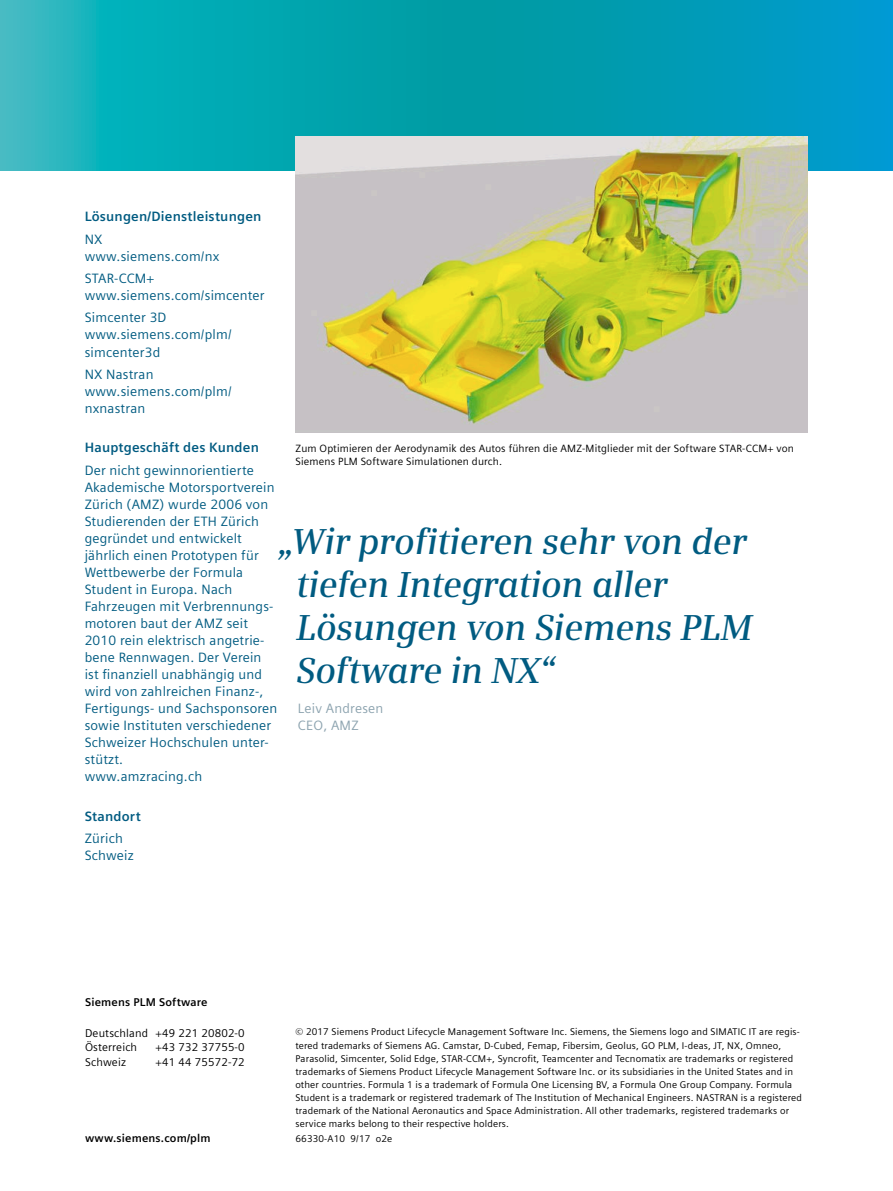
<style>
.page{position:relative;width:893px;height:1191px;background:#fff}
.page>*{position:absolute;margin:0;border:0;box-sizing:border-box;transform-origin:0 0}
.t1{font:italic 600 36px/43.2px "Siemens Serif";letter-spacing:-.01em;color:#005b81}
.t2{font:13.5px/17px "Siemens Sans Global";letter-spacing:.015em;color:#005b81}
.t3{font:700 13.5px "Siemens Sans Global";letter-spacing:.015em;color:#005b81}
.t4{font:13.5px/17px "Siemens Sans Global";letter-spacing:.015em;color:#8ca3af}
.t5{font:11.25px/14.9px "Siemens Sans Global";letter-spacing:.015em;color:#000}
.t6{font:700 11.25px "Siemens Sans Global";letter-spacing:.015em;color:#000}
.t7{font:10.5px/13.5px "Siemens Sans Global";letter-spacing:.015em;color:#000}
.t8{font:9.75px/13px "Siemens Sans Global";letter-spacing:.015em;color:#000}
</style>
<div class="page">
<svg style="left:0;top:0;width:893px;height:170px"></svg>
<img style="left:295px;top:136px;width:513px;height:296px">
<h2 class="t3" style="left:85px;top:209px;width:178px">Lösungen/Dienstleistungen</h2>
<h2 class="t2" style="left:85px;top:231px;width:136px">NX www.siemens.com/nx</h2>
<h2 class="t2" style="left:85px;top:270px;width:181px">STAR-CCM+ www.siemens.com/simcenter</h2>
<h2 class="t2" style="left:85px;top:310px;width:149px">Simcenter 3D www.siemens.com/plm/ simcenter3d</h2>
<h2 class="t2" style="left:85px;top:366px;width:149px">NX Nastran www.siemens.com/plm/ nxnastran</h2>
<h2 class="t3" style="left:85px;top:440px;width:176px">Hauptgeschäft des Kunden</h2>
<p class="t2" style="left:85px;top:462px;width:194px">Der nicht gewinnorientierte<br>Akademische Motorsportverein<br>Zürich (AMZ) wurde 2006 von<br>Studierenden der ETH Zürich gegründet und entwickelt jährlich einen Prototypen für<br>Wettbewerbe der Formula<br>Student in Europa. Nach<br>Fahrzeugen mit Verbrennungs&shy;motoren baut der AMZ seit<br>2010 rein elektrisch angetrie&shy;bene Rennwagen. Der Verein ist finanziell unabhängig und wird von zahlreichen Finanz-,<br>Fertigungs- und Sachsponsoren sowie Instituten verschiedener<br>Schweizer Hochschulen unter&shy;stützt.<br>www.amzracing.ch</p>
<h2 class="t3" style="left:85px;top:808px;width:58px">Standort</h2>
<h2 class="t2" style="left:85px;top:830px;width:51px">Zürich<br>Schweiz</h2>
<p class="t7" style="left:295px;top:442px;width:500px">Zum Optimieren der Aerodynamik des Autos führen die AMZ-Mitglieder mit der Software STAR-CCM+ von<br>Siemens PLM Software Simulationen durch.</p>
<h1 class="t1" style="left:296px;top:519px;width:457px;text-indent:-18px">„Wir profitieren sehr von der tiefen Integration aller<br>Lösungen von Siemens PLM<br>Software in NX“</h1>
<h2 class="t4" style="left:298px;top:700px;width:87px">Leiv Andresen<br>CEO, AMZ</h2>
<p class="t6" style="left:85px;top:995px;width:124px">Siemens PLM Software</p>
<p class="t5" style="left:85px;top:1025px;width:161px">Deutschland +49 221 20802-0<br>Österreich</p>
<p class="t5" style="left:156px;top:1040px;width:91px">+43 732 37755-0</p>
<p class="t5" style="left:85px;top:1055px;width:42px">Schweiz</p>
<p class="t5" style="left:156px;top:1055px;width:91px">+41 44 75572-72</p>
<p class="t8" style="left:295px;top:1026px;width:508px">© 2017 Siemens Product Lifecycle Management Software Inc. Siemens, the Siemens logo and SIMATIC IT are regis&shy;tered trademarks of Siemens AG. Camstar, D-Cubed, Femap, Fibersim, Geolus, GO PLM, I-deas, JT, NX, Omneo, Parasolid, Simcenter, Solid Edge, STAR-CCM+, Syncrofit, Teamcenter and Tecnomatix are trademarks or registered trademarks of Siemens Product Lifecycle Management Software Inc. or its subsidiaries in the United States and in other countries. Formula 1 is a trademark of Formula One Licensing BV, a Formula One Group Company. Formula Student is a trademark or registered trademark of The Institution of Mechanical Engineers. NASTRAN is a registered trademark of the National Aeronautics and Space Administration. All other trademarks, registered trademarks or service marks belong to their respective holders.</p>
<p class="t6" style="left:85px;top:1131px;width:127px">www.siemens.com/plm</p>
<p class="t8" style="left:295px;top:1132px;width:98px">66330-A10 9/17 o2e</p>
</div>
